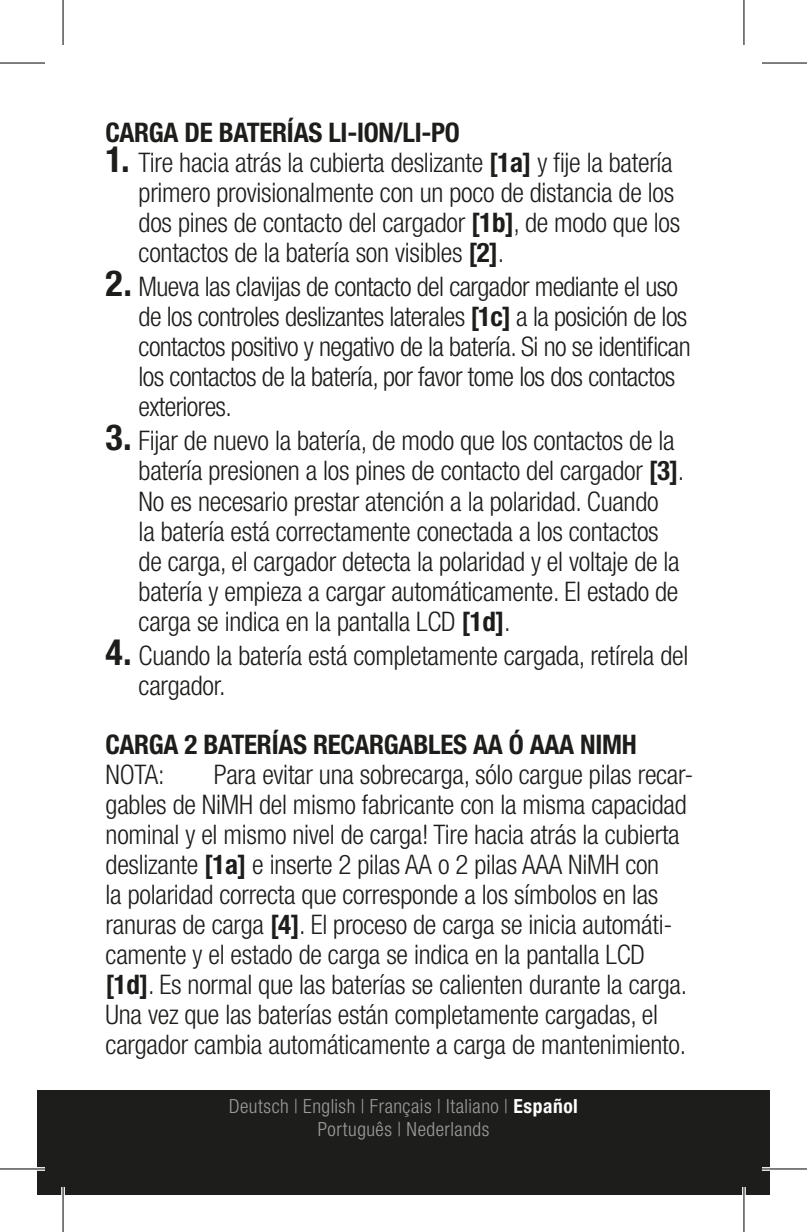
<style>
.page{position:relative;width:807px;height:1232px;background:#fff}
.page>*{position:absolute;margin:0;border:0;box-sizing:border-box;transform-origin:0 0}
.Fließtext{font:300 condensed 27px/30px "Helvetica Neue LT Std";letter-spacing:-.01em;color:#1d1d1b}
.Headline_2{font:700 condensed 27px "Helvetica Neue LT Std";letter-spacing:-.01em;color:#1d1d1b}
.Sprachen_Grau{font:300 condensed 19.5px "Helvetica Neue LT Std";letter-spacing:.025em;color:#9d9d9d}
.s1{font-weight:700;font-size:36px}
.s2{font-weight:700}
.s3{font-weight:700;color:#fff}
</style>
<div class="page">
<div style="left:37px;top:1090px;width:732px;height:104px;background:#1d1d1b"></div>
<hr style="left:0;top:1167px;width:45px;height:3px;background:#fff">
<hr style="left:761px;top:1167px;width:45px;height:3px;background:#fff">
<svg style="left:61px;top:1187px;width:4px;height:8px"></svg>
<svg style="left:744px;top:0;width:1px;height:45px"></svg>
<svg style="left:741px;top:1187px;width:4px;height:45px"></svg>
<hr style="left:0;top:62px;width:45px;height:2px;background:#000">
<hr style="left:761px;top:62px;width:45px;height:2px;background:#000">
<hr style="left:0;top:1168px;width:45px;height:1px;background:#000">
<hr style="left:761px;top:1168px;width:45px;height:1px;background:#000">
<hr style="left:62px;top:0;width:2px;height:45px;background:#000">
<hr style="left:62px;top:1187px;width:2px;height:45px;background:#000">
<hr style="left:743px;top:0;width:1px;height:45px;background:#000">
<hr style="left:743px;top:1187px;width:1px;height:45px;background:#000">
<p class="Headline_2" style="left:106px;top:116px;width:356px">CARGA DE BATERÍAS LI-ION/LI-PO</p>
<p class="Fließtext" style="left:139px;top:147px;width:543px;text-indent:-33px"><span class="s1">1.</span> Tire hacia atrás la cubierta deslizante <span class="s2">[1a]</span> y fije la batería primero provisionalmente con un poco de distancia de los dos pines de contacto del cargador <span class="s2">[1b]</span>, de modo que los contactos de la batería son visibles <span class="s2">[2]</span>.</p>
<p class="Fließtext" style="left:139px;top:271px;width:553px;text-indent:-33px"><span class="s1">2.</span> Mueva las clavijas de contacto del cargador mediante el uso de los controles deslizantes laterales <span class="s2">[1c]</span> a la posición de los contactos positivo y negativo de la batería. Si no se identifican los contactos de la batería, por favor tome los dos contactos exteriores.</p>
<p class="Fließtext" style="left:139px;top:426px;width:547px;text-indent:-33px"><span class="s1">3.</span> Fijar de nuevo la batería, de modo que los contactos de la batería presionen a los pines de contacto del cargador <span class="s2">[3]</span>.<br>No es necesario prestar atención a la polaridad. Cuando<br>la batería está correctamente conectada a los contactos de carga, el cargador detecta la polaridad y el voltaje de la batería y empieza a cargar automáticamente. El estado de carga se indica en la pantalla LCD <span class="s2">[1d]</span>.</p>
<p class="Fließtext" style="left:139px;top:640px;width:551px;text-indent:-33px"><span class="s1">4.</span> Cuando la batería está completamente cargada, retírela del cargador.</p>
<p class="Headline_2" style="left:106px;top:727px;width:532px">CARGA 2 BATERÍAS RECARGABLES AA Ó AAA NIMH</p>
<p class="Fließtext" style="left:106px;top:759px;width:60px">NOTA:</p>
<p class="Fließtext" style="left:106px;top:759px;width:589px;text-indent:108px">Para evitar una sobrecarga, sólo cargue pilas recar&shy;gables de NiMH del mismo fabricante con la misma capacidad nominal y el mismo nivel de carga! Tire hacia atrás la cubierta deslizante <span class="s2">[1a]</span> e inserte 2 pilas AA o 2 pilas AAA NiMH con<br>la polaridad correcta que corresponde a los símbolos en las ranuras de carga <span class="s2">[4]</span>. El proceso de carga se inicia automáti&shy;camente y el estado de carga se indica en la pantalla LCD <span class="s2">[1d]</span>. Es normal que las baterías se calienten durante la carga.<br>Una vez que las baterías están completamente cargadas, el cargador cambia automáticamente a carga de mantenimiento.</p>
<p class="Sprachen_Grau" style="left:229px;top:1094px;width:350px">Deutsch | English | Français | Italiano | <span class="s3">Español</span></p>
<p class="Sprachen_Grau" style="left:317px;top:1118px;width:173px">Português | Nederlands</p>
</div>
